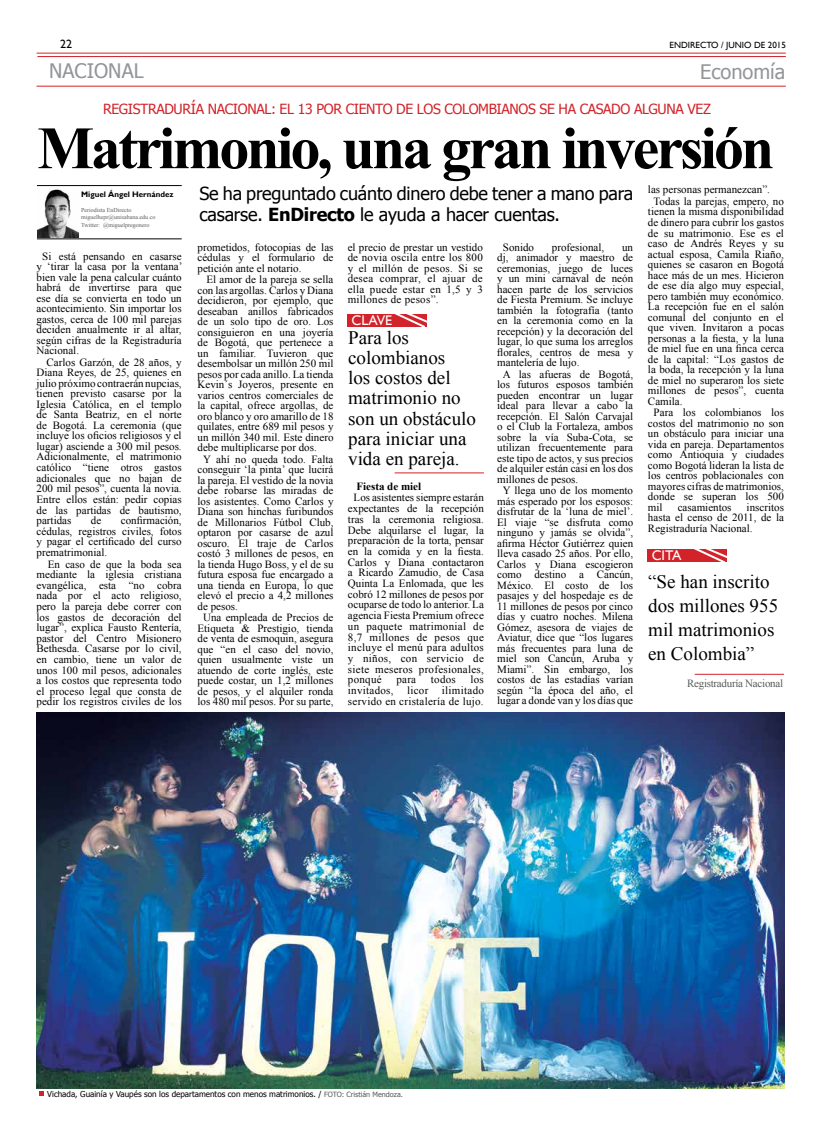
<style>
.page{position:relative;width:820px;height:1134px;background:#fff}
.page>*{position:absolute;margin:0;border:0;box-sizing:border-box;transform-origin:0 0}
.t1{font:700 60px "Times New Roman";letter-spacing:-.05em;color:#000}
.t2{font:20px "Tahoma";color:#939598}
.t3{font:19px/20px "Times New Roman";color:#000}
.t4{font:18px/21.6px "Tahoma";letter-spacing:-.01em;color:#000}
.t5{font:14px "Tahoma";letter-spacing:-.025em;color:#d2232a}
.t6{font:14px "Gill Sans";letter-spacing:-.04em;color:#fff}
.t7{font:12px "Gill Sans";color:#000}
.t8{font:11px/10.5px "Times New Roman";color:#000;text-align:justify}
.t9{font:11px "Times New Roman";letter-spacing:-.025em;color:#58595b}
.t10{font:700 11px "Times New Roman";color:#000}
.t11{font:9px "Gill Sans";color:#000}
.t12{font:8.1px "Tahoma";color:#000}
.t13{font:700 8px "Gill Sans";color:#000}
.t14{font:6px/7.2px "Times New Roman";color:#58595b}
.s1{font-weight:700}
.s2{font-size:7.2px;color:#58595b}
</style>
<div class="page">
<hr style="left:37px;top:86px;width:748px;height:1px;background:#d2232a">
<hr style="left:37px;top:53px;width:748px;height:1px;background:#d2232a">
<hr style="left:37px;top:56px;width:748px;height:1px;background:#d2232a">
<img style="left:37px;top:713px;width:746px;height:375px">
<img style="left:37px;top:189px;width:42px;height:48px">
<hr style="left:37px;top:239px;width:145px;height:1px;background:#000">
<hr style="left:37px;top:185px;width:145px;height:1px;background:#000">
<svg style="left:40px;top:1091px;width:4px;height:5px"></svg>
<hr style="left:394px;top:472px;width:89px;height:1px;background:#d2232a">
<div style="left:347px;top:314px;width:80px;height:13px;background:#d2232a"></div>
<svg style="left:395px;top:314px;width:32px;height:13px"></svg>
<hr style="left:694px;top:674px;width:89px;height:1px;background:#d2232a">
<div style="left:647px;top:549px;width:80px;height:13px;background:#d2232a"></div>
<svg style="left:694px;top:549px;width:33px;height:13px"></svg>
<p class="t7" style="left:60px;top:37px;width:13px">22</p>
<h2 class="t2" style="left:49px;top:57px;width:96px">NACIONAL</h2>
<h2 class="t2" style="left:699px;top:59px;width:87px">Economía</h2>
<p class="t11" style="left:669px;top:40px;width:72px">ENDIRECTO / JUNIO</p>
<p class="t11" style="left:753px;top:40px;width:33px">DE 2015</p>
<p class="t5" style="left:103px;top:99px;width:17px">Registraduría</p>
<p class="t5" style="left:208px;top:99px;width:18px">Nacional</p>
<p class="t5" style="left:271px;top:99px;width:55px">: El 13 por</p>
<p class="t5" style="left:345px;top:99px;width:9px">ciento</p>
<p class="t5" style="left:396px;top:99px;width:30px">de los</p>
<p class="t5" style="left:444px;top:99px;width:10px">colombianos</p>
<p class="t5" style="left:539px;top:99px;width:50px">sehacasado</p>
<p class="t5" style="left:633px;top:99px;width:10px">alguna</p>
<p class="t5" style="left:687px;top:99px;width:25px">ve z</p>
<h1 class="t1" style="left:37px;top:107px;width:738px">Matrimonio, una gran inversión</h1>
<p class="t13" style="left:81px;top:189px;width:94px">Miguel Ángel Hernández</p>
<p class="t14" style="left:81px;top:206px;width:76px">Periodista EnDirecto miguelhepr@unisabana.edu.co<br>Twitter: @miguelpregonero</p>
<p class="t8" style="left:37px;top:251px;width:147px;text-indent:6px">Si está pensando en casarse y ‘tirar la casa por la ventana’ bien vale la pena calcular cuánto habrá de invertirse para que ese día se convierta en todo un acontecimiento. Sin importar los gastos, cerca de 100 mil parejas deciden anualmente ir al altar, según cifras de la Registraduría Nacional.</p>
<p class="t8" style="left:37px;top:357px;width:146px;text-indent:10px">Carlos Garzón, de 28 años, y Diana Reyes, de 25, quienes en julio próximo contraerán nupcias, tienen previsto casarse por la Iglesia Católica, en el templo de Santa Beatriz, en el norte de Bogotá. La ceremonia (que incluye los oficios religiosos y el lugar) asciende a 300 mil pesos.<br>Adicionalmente, el matrimonio católico “tiene otros gastos adicionales que no bajan de 200 mil pesos”, cuenta la novia.<br>Entre ellos están: pedir copias de las partidas de bautismo, partidas</p>
<p class="t8" style="left:37px;top:515px;width:146px;text-indent:84px">confirmación, cédulas, registros civiles, fotos y pagar el certificado del curso prematrimonial.</p>
<p class="t8" style="left:37px;top:558px;width:146px;text-indent:11px">En caso de que la boda sea mediante la iglesia cristiana evangélica, esta “no cobra nada por el acto religioso, pero la pareja debe correr con los gastos de decoración del lugar”, explica Fausto Rentería, pastor del Centro Misionero Bethesda. Casarse por lo civil, en cambio, tiene un valor de unos 100 mil pesos, adicionales a los costos que representa todo el proceso legal que consta de pedir los registros civiles de los</p>
<p class="t8" style="left:91px;top:515px;width:12px">de</p>
<h3 class="t4" style="left:199px;top:181px;width:435px">Se ha preguntado cuánto dinero debe tener a mano para casarse. <span class="s1">EnDirecto</span> le ayuda a hacer cuentas.</h3>
<p class="t8" style="left:197px;top:242px;width:137px">prometidos, fotocopias de las cédulas y el formulario de petición ante el notario.</p>
<p class="t8" style="left:197px;top:274px;width:137px;text-indent:9px">El amor de la pareja se sella con las argollas. Carlos y Diana decidieron, por ejemplo, que deseaban anillos fabricados de un solo tipo de oro. Los consiguieron en una joyería de Bogotá, que pertenece a un familiar. Tuvieron que desembolsar un millón 250 mil pesos por cada anillo. La tienda Kevin´s Joyeros, presente en varios centros comerciales de la capital, ofrece argollas, de oro blanco y oro amarillo de 18 quilates, entre 689 mil pesos y un millón 340 mil. Este dinero debe multiplicarse por dos.</p>
<p class="t8" style="left:197px;top:454px;width:137px;text-indent:6px">Y ahí no queda todo. Falta conseguir ‘la pinta’ que lucirá la pareja. El vestido de la novia debe robarse las miradas de los asistentes. Como Carlos y Diana son hinchas furibundos de Millonarios Fútbol Club, optaron por casarse de azul oscuro. El traje de Carlos costó 3 millones de pesos, en la tienda Hugo Boss, y el de su futura esposa fue encargado a una tienda en Europa, lo que elevó el precio a 4,2 millones de pesos.</p>
<p class="t8" style="left:197px;top:612px;width:137px;text-align:center">Una empleada de Precios de<br>Etiqueta &amp; Prestigio, tienda de venta de esmoquin, asegura que “en el caso del novio, quien usualmente viste un atuendo de corte inglés, este puede costar, un 1,2 millones de pesos, y el alquiler ronda los 480 mil pesos. Por su parte,</p>
<p class="t8" style="left:347px;top:241px;width:137px">el precio de prestar un vestido de novia oscila entre los 800 y el millón de pesos. Si se desea comprar, el ajuar de ella puede estar en 1,5 y 3 millones de pesos”.</p>
<p class="t6" style="left:351px;top:312px;width:42px">CLAVE</p>
<h3 class="t3" style="left:348px;top:328px;width:129px">Para los colombianos<br>los costos del matrimonio no son un obstáculo para iniciar una vida en pareja.</h3>
<p class="t10" style="left:356px;top:478px;width:66px">Fiesta de miel</p>
<p class="t8" style="left:348px;top:492px;width:137px;text-indent:6px">Los asistentes siempre estarán expectantes de la recepción tras la ceremonia religiosa.<br>Debe alquilarse el lugar, la preparación de la torta, pensar en la comida y en la fiesta.<br>Carlos y Diana contactaron a Ricardo Zamudio, de Casa Quinta La Enlomada, que les cobró 12 millones de pesos por ocuparse de todo lo anterior. La agencia Fiesta Premium ofrece un paquete matrimonial de 8,7 millones de pesos que incluye el menú para adultos y niños, con servicio de siete meseros profesionales, ponqué</p>
<p class="t8" style="left:348px;top:674px;width:137px;text-indent:122px">los invitados, licor ilimitado servido en cristalería de lujo.</p>
<p class="t8" style="left:396px;top:674px;width:21px">para</p>
<p class="t8" style="left:430px;top:674px;width:26px">todos</p>
<p class="t8" style="left:502px;top:241px;width:33px">Sonido</p>
<p class="t8" style="left:551px;top:241px;width:54px">profesional,</p>
<p class="t8" style="left:497px;top:241px;width:137px;text-indent:125px">un dj, animador y maestro de ceremonias, juego de luces y un mini carnaval de neón hacen parte de los servicios de Fiesta Premium. Se incluye también la fotografía (tanto en la ceremonia como en la recepción) y la decoración del lugar, lo que suma los arreglos florales, centros de mesa y mantelería de lujo.</p>
<p class="t8" style="left:497px;top:368px;width:137px;text-indent:6px">A las afueras de Bogotá, los futuros esposos también pueden encontrar un lugar ideal para llevar a cabo la recepción. El Salón Carvajal o el Club la Fortaleza, ambos sobre la vía Suba-Cota, se utilizan frecuentemente para este tipo de actos, y sus precios de alquiler están casi en los dos millones de pesos.</p>
<p class="t8" style="left:497px;top:485px;width:137px;text-align:center">Y llega uno de los momento más esperado por los esposos: disfrutar de la ‘luna de miel’.<br>El viaje “se disfruta como ninguno y jamás se olvida”, afirma Héctor Gutiérrez quien lleva casado 25 años. Por ello,<br>Carlos y Diana escogieron como destino a Cancún,<br>México. El costo de los pasajes y del hospedaje es de<br>11 millones de pesos por cinco días y cuatro noches. Milena<br>Gómez, asesora de viajes de<br>Aviatur, dice que “los lugares más frecuentes para luna de miel son Cancún, Aruba y<br>Miami”. Sin embargo, los costos de las estadías varían según “la época del año, el lugar a donde van y los días que</p>
<p class="t8" style="left:653px;top:184px;width:132px;line-height:11.5px;text-indent:-6px">las personas permanezcan”.<br>Todas la parejas, empero, no</p>
<p class="t8" style="left:647px;top:206px;width:137px">tienen la misma disponibilidad de dinero para cubrir los gastos de su matrimonio. Ese es el caso de Andrés Reyes y su actual esposa, Camila Riaño, quienes se casaron en Bogotá hace más de un mes. Hicieron de ese día algo muy especial, pero también muy económico.<br>La recepción fue en el salón comunal del conjunto en el que viven. Invitaron a pocas personas a la fiesta, y la luna de miel fue en una finca cerca de la capital: “Los gastos de la boda, la recepción y la luna de miel no superaron los siete millones de pesos”, cuenta Camila.</p>
<p class="t8" style="left:647px;top:407px;width:137px;text-indent:6px">Para los colombianos los costos del matrimonio no son un obstáculo para iniciar una vida en pareja. Departamentos como Antioquia y ciudades como Bogotá lideran la lista de los centros poblacionales con mayores cifras de matrimonios, donde se superan los 500 mil</p>
<p class="t8" style="left:647px;top:501px;width:137px;text-indent:99px">inscritos hasta el censo de 2011, de la Registraduría Nacional.</p>
<p class="t8" style="left:677px;top:501px;width:55px">casamientos</p>
<p class="t6" style="left:651px;top:547px;width:31px">CI TA</p>
<h3 class="t3" style="left:648px;top:570px;width:131px;line-height:24px">“Se han inscrito dos millones 955 mil matrimonios en Colombia”</h3>
<p class="t9" style="left:686px;top:676px;width:97px">Registraduría Nacional</p>
<p class="t12" style="left:47px;top:1088px;width:357px">Vichada, Guainía y Vaupés son los departamentos con menos matrimonios. / <span class="s2">FOTO: Cristián Mendoza.</span></p>
</div>
